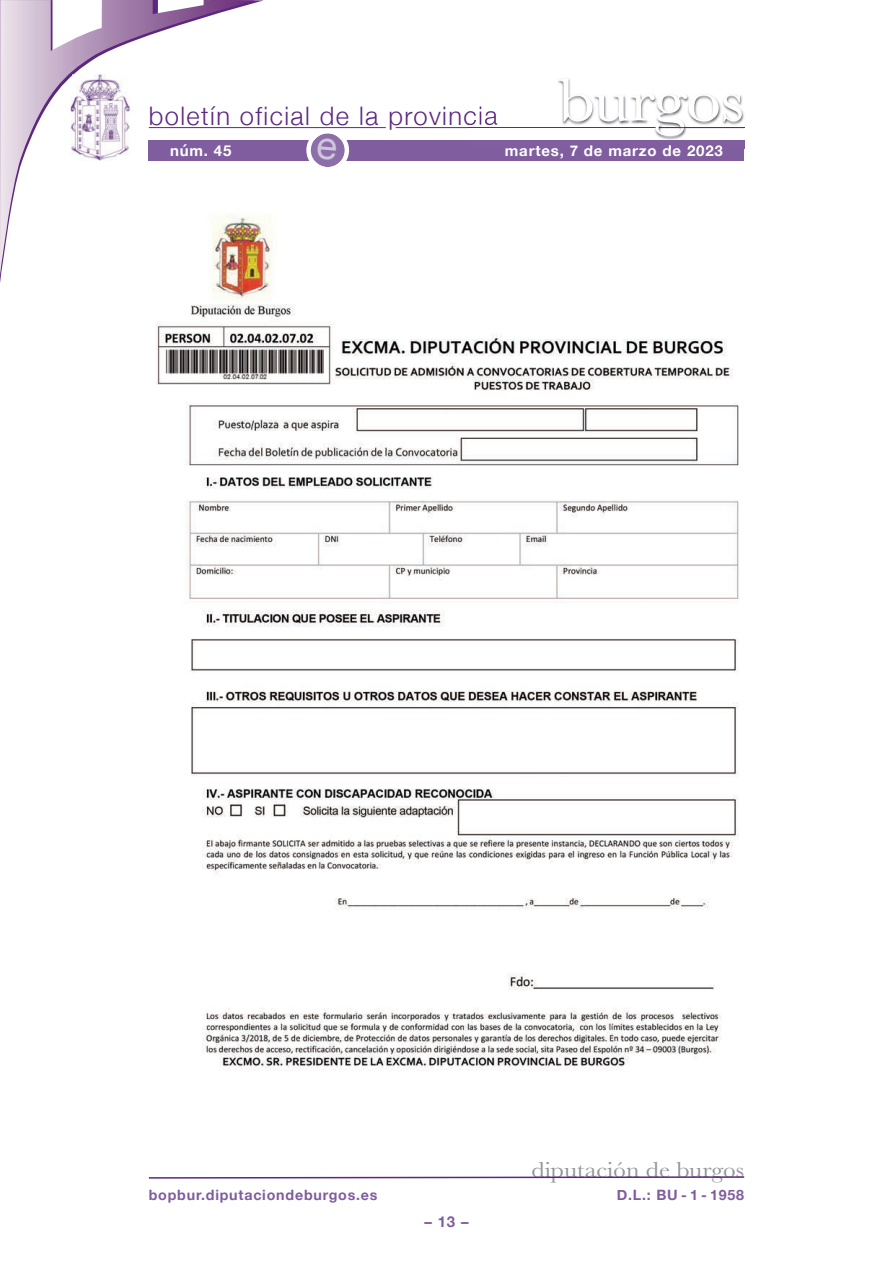
<style>
.page{position:relative;width:893px;height:1263px;background:#fff}
.page>*{position:absolute;margin:0;border:0;box-sizing:border-box;transform-origin:0 0}
.t1{font:63px "Baskerville";letter-spacing:-.01em;color:#fff;scale:1.12 1}
.t2{font:300 25.5px "Helvetica Neue";letter-spacing:.055em;color:#5c2781}
.t3{font:22.5px "Baskerville";color:#939598;scale:1.12 1}
.t4{font:700 15px "Helvetica Neue";letter-spacing:.055em;color:#fff}
.t5{font:700 15px "Helvetica Neue";color:#7f5d9e}
.t6{font:700 14.25px "Helvetica Neue";letter-spacing:.055em;color:#7f5d9e}
</style>
<div class="page">
<hr style="left:396px;top:127px;width:348px;height:1px;background:#5c2781">
<hr style="left:149px;top:127px;width:237px;height:1px;background:#5c2781">
<svg style="left:0;top:0;width:255px;height:275px"></svg>
<div style="left:149px;top:140px;width:595px;height:20px;background:#7f5d9e"></div>
<svg style="left:148px;top:1176px;width:597px;height:3px"></svg>
<img style="left:468px;top:78px;width:277px;height:71px">
<img style="left:468px;top:127px;width:191px;height:1px">
<img style="left:468px;top:140px;width:276px;height:9px">
<img style="left:506px;top:146px;width:44px;height:3px">
<hr style="left:659px;top:127px;width:85px;height:1px;background:#5c2781">
<img style="left:71px;top:74px;width:59px;height:87px">
<img style="left:151px;top:213px;width:588px;height:857px">
<svg style="left:306px;top:133px;width:43px;height:34px"></svg>
<h2 class="t2" style="left:149px;top:100px;width:350px">boletín oficial de la provincia</h2>
<h1 class="t1" style="left:558px;top:64px;width:168px">burgos</h1>
<p class="t4" style="left:170px;top:141px;width:63px">núm. 45</p>
<p class="t4" style="left:505px;top:141px;width:220px">martes, 7 de marzo de 2023</p>
<h3 class="t3" style="left:531px;top:1157px;width:191px">diputación de burgos</h3>
<p class="t6" style="left:149px;top:1186px;width:230px">bopbur.diputaciondeburgos.es</p>
<p class="t6" style="left:617px;top:1186px;width:129px">D.L.: BU - 1 - 1958</p>
<p class="t5" style="left:424px;top:1212px;width:46px">– 13 –</p>
</div>
